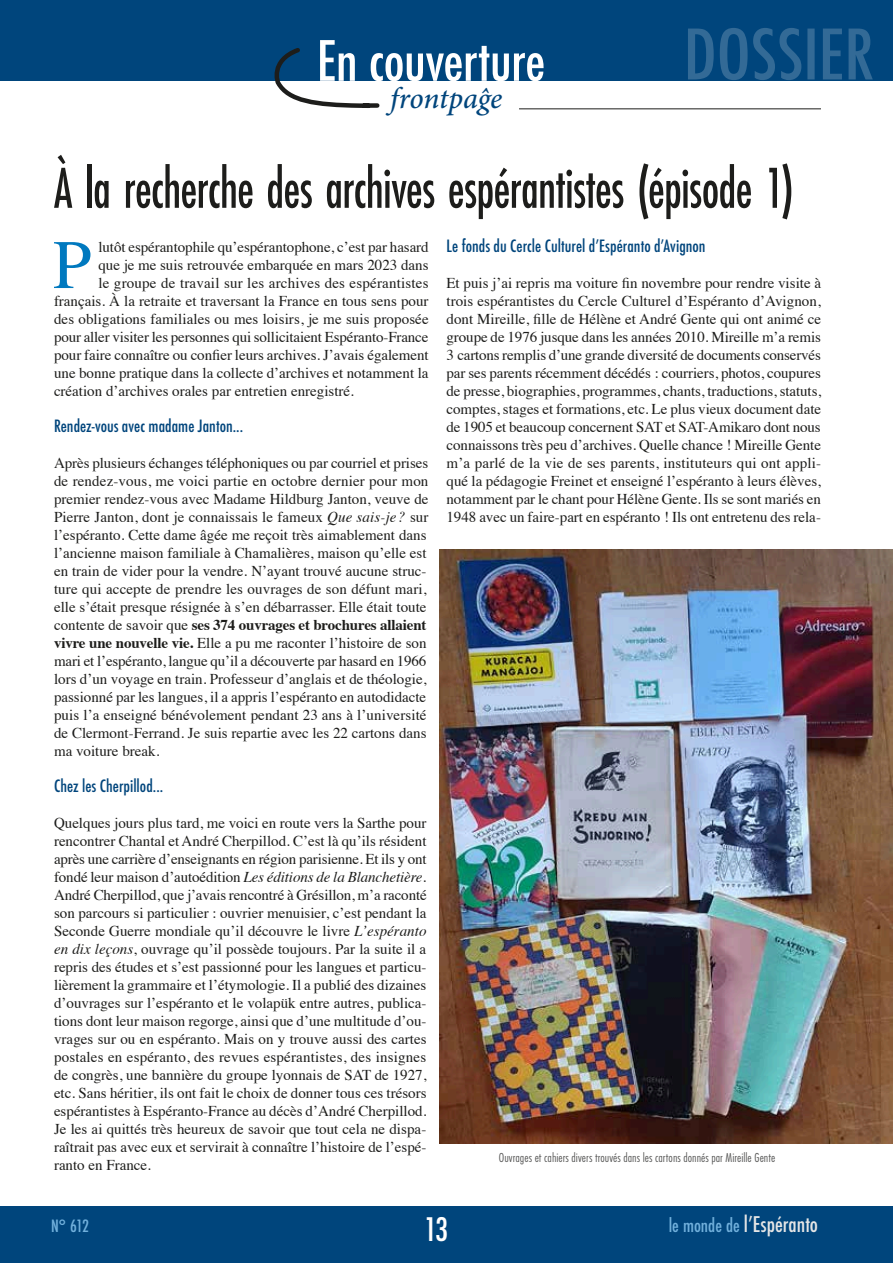
<style>
.page{position:relative;width:893px;height:1263px;background:#fff}
.page>*{position:absolute;margin:0;border:0;box-sizing:border-box;transform-origin:0 0}
.t1{font:69.45px "Times";color:#0079bf}
.t2{font:500 60px "Futura PT Cond";letter-spacing:-.015em;color:#1d1d1b;scale:.85 1}
.t3{font:500 condensed 54px "Futura";letter-spacing:-.01em;color:#fff}
.t4{font:500 condensed 31.5px "Futura";color:#fff}
.t5{font:italic 500 30px "Minion Pro";letter-spacing:-.01em;color:#00457c}
.t6{font:500 condensed 21px "Futura";color:#e6e6e6}
.t7{font:500 condensed 16.5px "Futura";color:#00457c}
.t8{font:500 condensed 16.5px "Futura";color:#71b0dc}
.t9{font:15px/18px "Times";color:#1d1d1b;text-align:justify}
.t10{font:13.5px "Futura PT Cond";color:#575756}
.s1{font-style:italic}
.s2{font-weight:700}
.s3{font-size:18px;color:#71b0dc}
</style>
<div class="page">
<div style="left:0;top:0;width:893px;height:81px;background:#00457c"></div>
<svg style="left:688px;top:28px;width:185px;height:52px"></svg>
<svg style="left:274px;top:48px;width:106px;height:60px"></svg>
<hr style="left:519px;top:109px;width:302px;height:1px;background:#1d1d1b">
<div style="left:0;top:1206px;width:893px;height:57px;background:#00457c"></div>
<img style="left:440px;top:549px;width:453px;height:594px">
<h3 class="t3" style="left:317px;top:26px;width:230px">En couverture</h3>
<h3 class="t5" style="left:390px;top:78px;width:114px">frontpaĝe</h3>
<h2 class="t2" style="left:54px;top:153px;width:872px">À la recherche des archives espérantistes (épisode 1)</h2>
<h1 class="t1" style="left:53px;top:200px;width:40px">P</h1>
<p class="t9" style="left:98px;top:237px;width:332px">lutôt espérantophile qu’espérantophone, c’est par hasard</p>
<p class="t7" style="left:446px;top:235px;width:261px">Le fonds du Cercle Culturel d’Espéranto d’Avignon</p>
<p class="t9" style="left:446px;top:273px;width:376px">Et puis j’ai repris ma voiture fin novembre pour rendre visite à trois espérantistes du Cercle Culturel d’Espéranto d’Avignon, dont Mireille, fille de Hélène et André Gente qui ont animé ce groupe de 1976 jusque dans les années 2010. Mireille m’a remis 3 cartons remplis d’une grande diversité de documents conservés par ses parents récemment décédés : courriers, photos, coupures de presse, biographies, programmes, chants, traductions, statuts, comptes, stages et formations, etc. Le plus vieux document date de 1905 et beaucoup concernent SAT et SAT-Amikaro dont nous connaissons très peu d’archives. Quelle chance ! Mireille Gente m’a parlé de la vie de ses parents, instituteurs qui ont appli&shy;qué la pédagogie Freinet et enseigné l’espéranto à leurs élèves, notamment par le chant pour Hélène Gente. Ils se sont mariés en 1948 avec un faire-part en espéranto ! Ils ont entretenu des rela-</p>
<p class="t9" style="left:98px;top:255px;width:332px">que je me suis retrouvée embarquée en mars 2023 dans</p>
<p class="t9" style="left:98px;top:273px;width:332px">le groupe de travail sur les archives des espérantistes</p>
<p class="t9" style="left:54px;top:291px;width:376px">français. À la retraite et traversant la France en tous sens pour</p>
<p class="t9" style="left:54px;top:309px;width:376px">des obligations familiales ou mes loisirs, je me suis proposée</p>
<p class="t9" style="left:54px;top:327px;width:376px">pour aller visiter les personnes qui sollicitaient Espéranto-France</p>
<p class="t9" style="left:54px;top:345px;width:376px">pour faire connaître ou confier leurs archives. J’avais également</p>
<p class="t9" style="left:54px;top:363px;width:376px">une bonne pratique dans la collecte d’archives et notamment la</p>
<p class="t9" style="left:54px;top:381px;width:301px">création d’archives orales par entretien enregistré.</p>
<p class="t7" style="left:54px;top:415px;width:191px">Rendez-vous avec madame Janton...</p>
<p class="t9" style="left:54px;top:453px;width:376px;text-align:left">Après plusieurs échanges téléphoniques ou par courriel et prises de rendez-vous, me voici partie en octobre dernier pour mon premier rendez-vous avec Madame Hildburg Janton, veuve de Pierre Janton, dont je connaissais le fameux <span class="s1">Que sais-je?</span> sur l’espéranto. Cette dame âgée me reçoit très aimablement dans l’ancienne maison familiale à Chamalières, maison qu’elle est en train de vider pour la vendre. N’ayant trouvé aucune struc&shy;ture qui accepte de prendre les ouvrages de son défunt mari, elle s’était presque résignée à s’en débarrasser. Elle était toute contente de savoir que <span class="s2">ses 374 ouvrages et brochures allaient vivre une nouvelle vie.</span> Elle a pu me raconter l’histoire de son mari et l’espéranto, langue qu’il a découverte par hasard en 1966 lors d’un voyage en train. Professeur d’anglais et de théologie, passionné par les langues, il a appris l’espéranto en autodidacte puis l’a enseigné bénévolement pendant 23 ans à l’université de Clermont-Ferrand. Je suis repartie avec les 22 cartons dans ma voiture break.</p>
<p class="t7" style="left:54px;top:775px;width:111px">Chez les Cherpillod...</p>
<p class="t9" style="left:54px;top:813px;width:374px">Quelques jours plus tard, me voici en route vers la Sarthe pour rencontrer Chantal et André Cherpillod. C’est là qu’ils résident après une carrière d’enseignants en région parisienne. Et ils y ont fondé leur maison d’autoédition <span class="s1">Les éditions de la Blanchetière</span>.<br>André Cherpillod, que j’avais rencontré à Grésillon, m’a raconté son parcours si particulier : ouvrier menuisier, c’est pendant la Seconde Guerre mondiale qu’il découvre le livre <span class="s1">L’espéranto en dix leçons</span>, ouvrage qu’il possède toujours. Par la suite il a repris des études et s’est passionné pour les langues et particu&shy;lièrement la grammaire et l’étymologie. Il a publié des dizaines d’ouvrages sur l’espéranto et le volapük entre autres, publica&shy;tions dont leur maison regorge, ainsi que d’une multitude d’ou&shy;vrages sur ou en espéranto. Mais on y trouve aussi des cartes postales en espéranto, des revues espérantistes, des insignes de congrès, une bannière du groupe lyonnais de SAT de 1927, etc. Sans héritier, ils ont fait le choix de donner tous ces trésors espérantistes à Espéranto-France au décès d’André Cherpillod.<br>Je les ai quittés très heureux de savoir que tout cela ne dispa&shy;raîtrait pas avec eux et servirait à connaître l’histoire de l’espé&shy;ranto en France.</p>
<p class="t10" style="left:499px;top:1150px;width:278px">Ouvrages et cahiers divers trouvés dans les cartons donnés par Mireille Gente</p>
<p class="t8" style="left:51px;top:1215px;width:39px">N° 612</p>
<h3 class="t6" style="left:669px;top:1211px;width:151px"><span class="s3">le monde de</span> l’Espéranto</h3>
<h3 class="t4" style="left:424px;top:1209px;width:26px">13</h3>
</div>
